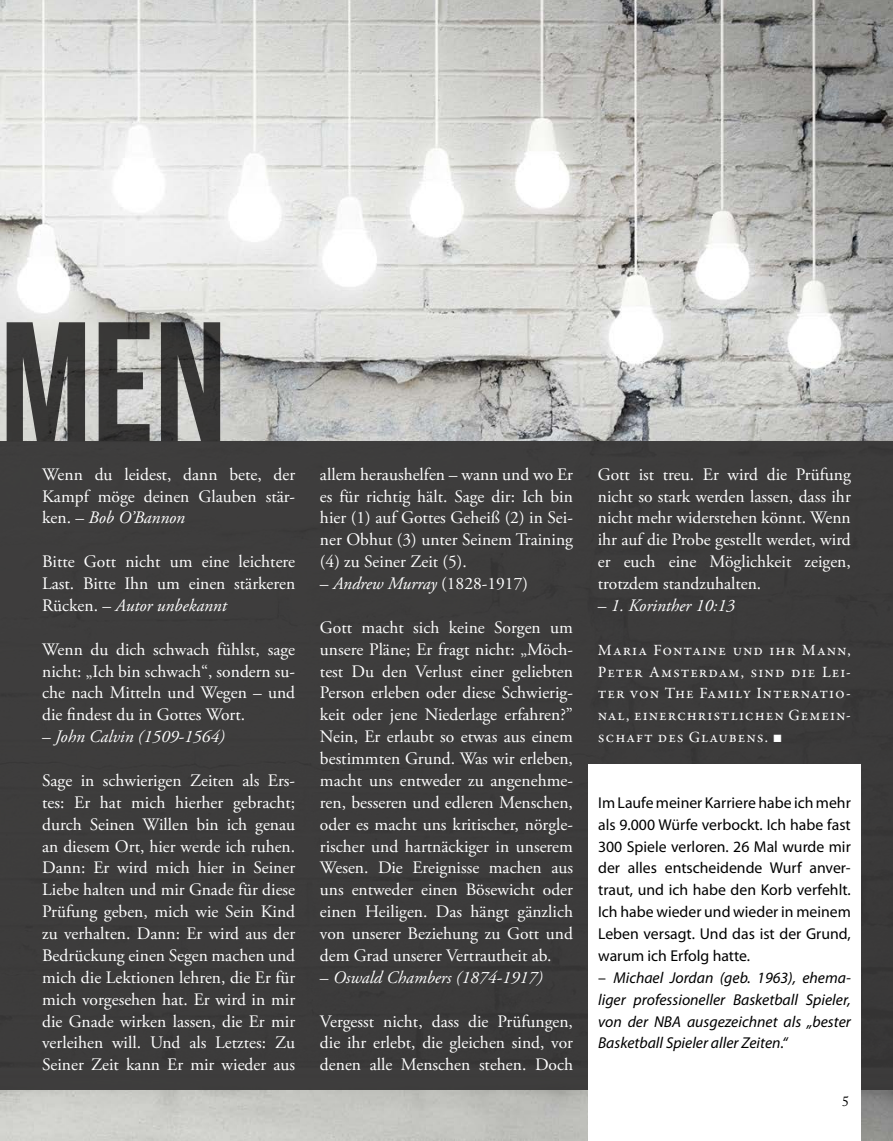
<style>
.page{position:relative;width:893px;height:1141px;background:#fff}
.page>*{position:absolute;margin:0;border:0;box-sizing:border-box;transform-origin:0 0}
.t1{font:169.75px "Bebas Neue";color:#373636}
.t2{font:17.5px/21.9px "Adobe Garamond Pro";color:#fff;text-align:justify}
.t3{font:italic 17.5px "Adobe Garamond Pro";color:#fff}
.t4{font:15.75px/21.9px "Myriad Pro";color:#000;text-align:justify}
.t5{font:italic 15.75px/21.9px "Myriad Pro";color:#000;text-align:justify}
.t6{font:15.75px/21.9px "Garamond Premr Pro";letter-spacing:.06em;color:#fff;text-align:justify}
.t7{font:14px "Adobe Caslon Pro";color:#000}
.s1{font-style:italic}
.s2{font-style:normal}
.s3{font-family:"Arial"}
</style>
<div class="page">
<img style="left:0;top:0;width:893px;height:1141px">
<div style="left:0;top:1114px;width:57px;height:27px;background:#d3d4cf"></div>
<div style="left:0;top:441px;width:893px;height:649px;background:#373636"></div>
<div style="left:588px;top:764px;width:273px;height:377px;background:#fff"></div>
<h1 class="t1" style="left:0;top:289px;width:228px">MEN</h1>
<p class="t2" style="left:42px;top:464px;width:255px">Wenn du leidest, dann bete, der Kampf möge deinen Glauben stär&shy;ken. – <span class="s1">Bob O’Bannon</span></p>
<p class="t2" style="left:42px;top:551px;width:255px">Bitte Gott nicht um eine leichtere Last. Bitte Ihn um einen stärkeren Rücken. – <span class="s1">Autor unbekannt</span></p>
<p class="t2" style="left:42px;top:639px;width:255px">Wenn du dich schwach fühlst, sage nicht: „Ich bin schwach“, sondern su&shy;che nach Mitteln und Wegen – und die findest du in Gottes Wort.</p>
<p class="t3" style="left:42px;top:726px;width:184px"><span class="s2">–</span> John Calvin (1509-1564)</p>
<p class="t2" style="left:42px;top:770px;width:255px">Sage in schwierigen Zeiten als Ers&shy;tes: Er hat mich hierher gebracht; durch Seinen Willen bin ich genau an diesem Ort, hier werde ich ruhen.<br>Dann: Er wird mich hier in Seiner Liebe halten und mir Gnade für diese Prüfung geben, mich wie Sein Kind zu verhalten. Dann: Er wird aus der Bedrückung einen Segen machen und mich die Lektionen lehren, die Er für mich vorgesehen hat. Er wird in mir die Gnade wirken lassen, die Er mir verleihen will. Und als Letztes: Zu Seiner Zeit kann Er mir wieder aus</p>
<p class="t2" style="left:320px;top:464px;width:254px">allem heraushelfen – wann und wo Er es für richtig hält. Sage dir: Ich bin hier (1) auf Gottes Geheiß (2) in Sei&shy;ner Obhut (3) unter Seinem Training (4) zu Seiner Zeit (5).</p>
<p class="t2" style="left:320px;top:573px;width:210px">– <span class="s1">Andrew Murray</span> (1828-1917)</p>
<p class="t2" style="left:320px;top:617px;width:255px">Gott macht sich keine Sorgen um unsere Pläne; Er fragt nicht: „Möch&shy;test Du den Verlust einer geliebten Person erleben oder diese Schwierig&shy;keit oder jene Niederlage erfahren?” Nein, Er erlaubt so etwas aus einem bestimmten Grund. Was wir erleben, macht uns entweder zu angenehme&shy;ren, besseren und edleren Menschen, oder es macht uns kritischer, nörgle&shy;rischer und hartnäckiger in unserem Wesen. Die Ereignisse machen aus uns entweder einen Bösewicht oder einen Heiligen. Das hängt gänzlich von unserer Beziehung zu Gott und dem Grad unserer Vertrautheit ab.</p>
<p class="t3" style="left:320px;top:967px;width:224px"><span class="s2">–</span> Oswald Chambers (1874-1917)</p>
<p class="t2" style="left:320px;top:1011px;width:255px">Vergesst nicht, dass die Prüfungen, die ihr erlebt, die gleichen sind, vor denen alle Menschen stehen. Doch</p>
<p class="t2" style="left:598px;top:464px;width:255px">Gott ist treu. Er wird die Prüfung nicht so stark werden lassen, dass ihr nicht mehr widerstehen könnt. Wenn ihr auf die Probe gestellt werdet, wird er euch eine Möglichkeit zeigen, trotzdem standzuhalten.</p>
<p class="t3" style="left:598px;top:595px;width:139px"><span class="s2">–</span> 1. Korinther 10:13</p>
<p class="t6" style="left:598px;top:639px;width:255px">Maria Fontaine und ihr Mann, Peter Amsterdam, sind die Lei&shy;ter von The Family Internatio&shy;nal, einerchristlichen Gemein&shy;schaft des Glaubens. <span class="s3">■</span></p>
<p class="t4" style="left:598px;top:791px;width:254px">Im Laufe meiner Karriere habe ich mehr als 9.000 Würfe verbockt. Ich habe fast 300 Spiele verloren. 26 Mal wurde mir der alles entscheidende Wurf anver&shy;traut, und ich habe den Korb verfehlt.<br>Ich habe wieder und wieder in meinem Leben versagt. Und das ist der Grund, warum ich Erfolg hatte.</p>
<p class="t5" style="left:598px;top:966px;width:254px"><span class="s2">–</span> Michael Jordan (geb. 1963), ehema&shy;liger professioneller Basketball Spieler, von der NBA ausgezeichnet als „bester Basketball Spieler aller Zeiten.“</p>
<p class="t7" style="left:842px;top:1093px;width:8px">5</p>
</div>
